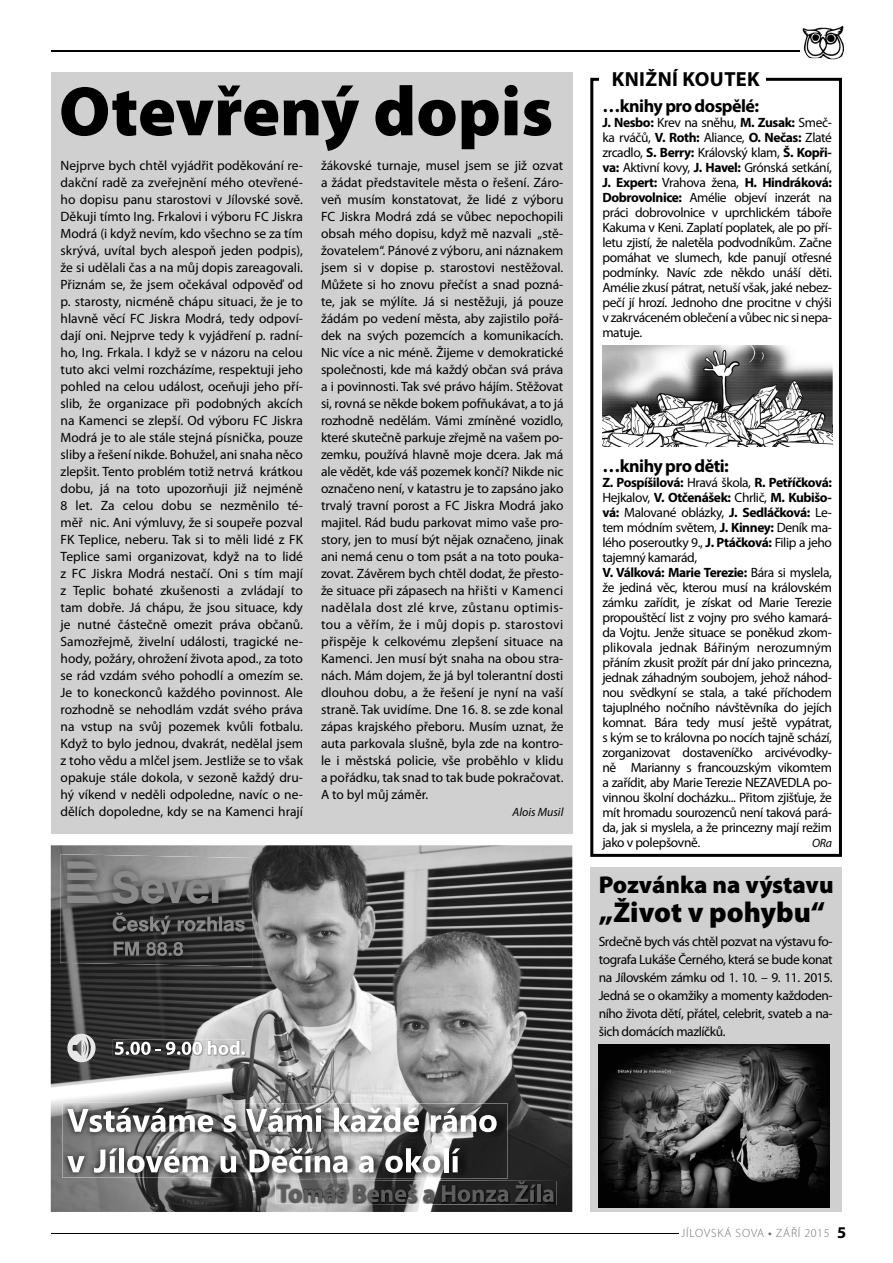
<style>
.page{position:relative;width:893px;height:1263px;background:#fff}
.page>*{position:absolute;margin:0;border:0;box-sizing:border-box;transform-origin:0 0}
.t1{font:900 70.5px "Myriad Pro";color:#000}
.t2{font:900 28.8px "Myriad Pro";color:#000}
.t3{font:900 24.45px "Myriad Pro";color:#000}
.t4{font:700 20.4px "Myriad Pro";letter-spacing:.02em;color:#000}
.t5{font:700 18px "Myriad Pro";letter-spacing:-.03em;color:#000}
.t6{font:13.5px/17px "Myriad Pro";letter-spacing:-.03em;color:#000;text-align:justify}
.t7{font:300 12px "Myriad Pro";letter-spacing:.07em;color:#717171}
.t8{font:italic 12px "Myriad Pro";color:#000}
.s1{font-weight:700}
.s2{font-stretch:condensed}
.s3{font-weight:600}
.s4{font-weight:700;font-size:16.5px;color:#000}
</style>
<div class="page">
<img style="left:791px;top:25px;width:53px;height:35px">
<hr style="left:51px;top:1233px;width:628px;height:1px;background:#000">
<hr style="left:51px;top:51px;width:748px;height:1px;background:#000">
<div style="left:51px;top:72px;width:521px;height:761px;background:#d0d0d0"></div>
<div style="left:590px;top:867px;width:252px;height:345px;background:#d0d0d0"></div>
<img style="left:51px;top:845px;width:521px;height:367px">
<img style="left:62px;top:1103px;width:446px;height:75px">
<img style="left:213px;top:1103px;width:292px;height:1px">
<svg style="left:62px;top:1103px;width:151px;height:29px"></svg>
<svg style="left:224px;top:1115px;width:12px;height:17px"></svg>
<svg style="left:246px;top:1108px;width:75px;height:24px"></svg>
<svg style="left:334px;top:1108px;width:85px;height:24px"></svg>
<svg style="left:431px;top:1108px;width:66px;height:24px"></svg>
<svg style="left:67px;top:1156px;width:18px;height:16px"></svg>
<svg style="left:94px;top:1148px;width:23px;height:25px"></svg>
<div style="left:119px;top:1148px;width:5px;height:24px;background:#fff"></div>
<svg style="left:127px;top:1148px;width:81px;height:25px"></svg>
<svg style="left:221px;top:1156px;width:15px;height:17px"></svg>
<svg style="left:250px;top:1148px;width:97px;height:25px"></svg>
<svg style="left:359px;top:1156px;width:15px;height:17px"></svg>
<svg style="left:385px;top:1148px;width:55px;height:25px"></svg>
<hr style="left:444px;top:1148px;width:4px;height:24px;background:#fff">
<svg style="left:452px;top:1148px;width:8px;height:24px"></svg>
<img style="left:202px;top:1040px;width:44px;height:16px">
<img style="left:113px;top:1039px;width:133px;height:1px">
<svg style="left:113px;top:1039px;width:89px;height:17px"></svg>
<svg style="left:208px;top:1041px;width:37px;height:14px"></svg>
<img style="left:276px;top:1180px;width:280px;height:25px">
<svg style="left:278px;top:1184px;width:68px;height:18px"></svg>
<svg style="left:354px;top:1184px;width:63px;height:18px"></svg>
<svg style="left:423px;top:1189px;width:11px;height:13px"></svg>
<svg style="left:442px;top:1185px;width:66px;height:17px"></svg>
<svg style="left:515px;top:1181px;width:21px;height:21px"></svg>
<hr style="left:537px;top:1184px;width:4px;height:18px;background:#5d5d5d">
<svg style="left:543px;top:1189px;width:11px;height:13px"></svg>
<img style="left:61px;top:854px;width:191px;height:109px">
<img style="left:60px;top:963px;width:192px;height:3px">
<img style="left:60px;top:854px;width:1px;height:109px">
<svg style="left:67px;top:861px;width:33px;height:42px"></svg>
<svg style="left:113px;top:871px;width:112px;height:33px;background:#787878"></svg>
<svg style="left:113px;top:913px;width:132px;height:22px;background:#474747"></svg>
<svg style="left:114px;top:942px;width:69px;height:14px"></svg>
<svg style="left:67px;top:1034px;width:29px;height:29px"></svg>
<svg style="left:590px;top:78px;width:252px;height:779px"></svg>
<div style="left:599px;top:68px;width:166px;height:24px;background:#fff"></div>
<img style="left:599px;top:1045px;width:231px;height:163px">
<h1 class="t1" style="left:59px;top:85px;width:496px">Otevřený dopis</h1>
<p class="t6" style="left:61px;top:158px;width:244px">Nejprve bych chtěl vyjádřit poděkování re&shy;dakční radě za zveřejnění mého otevřené&shy;ho dopisu panu starostovi v Jílovské sově.<br>Děkuji tímto Ing. Frkalovi i výboru FC Jiskra Modrá (i když nevím, kdo všechno se za tím skrývá, uvítal bych alespoň jeden podpis), že si udělali čas a na můj dopis zareagovali.<br>Přiznám se, že jsem očekával odpověď od p. starosty, nicméně chápu situaci, že je to hlavně věcí FC Jiskra Modrá, tedy odpoví&shy;dají oni. Nejprve tedy k vyjádření p. radní&shy;ho, Ing. Frkala. I když se v názoru na celou tuto akci velmi rozcházíme, respektuji jeho pohled na celou událost, oceňuji jeho pří&shy;slib, že organizace při podobných akcích na Kamenci se zlepší. Od výboru FC Jiskra Modrá je to ale stále stejná písnička, pouze sliby a řešení nikde. Bohužel, ani snaha něco zlepšit. Tento problém totiž netrvá krátkou dobu, já na toto upozorňuji již nejméně 8 let. Za celou dobu se nezměnilo té&shy;měř nic. Ani výmluvy, že si soupeře pozval FK Teplice, neberu. Tak si to měli lidé z FK Teplice sami organizovat, když na to lidé z FC Jiskra Modrá nestačí. Oni s tím mají z Teplic bohaté zkušenosti a zvládají to tam dobře. Já chápu, že jsou situace, kdy je nutné částečně omezit práva občanů.<br>Samozřejmě, živelní události, tragické ne&shy;hody, požáry, ohrožení života apod., za toto se rád vzdám svého pohodlí a omezím se.<br>Je to koneckonců každého povinnost. Ale rozhodně se nehodlám vzdát svého práva na vstup na svůj pozemek kvůli fotbalu.<br>Když to bylo jednou, dvakrát, nedělal jsem z toho vědu a mlčel jsem. Jestliže se to však opakuje stále dokola, v sezoně každý dru&shy;hý víkend v neděli odpoledne, navíc o ne&shy;dělích dopoledne, kdy se na Kamenci hrají</p>
<p class="t6" style="left:321px;top:158px;width:244px">žákovské turnaje, musel jsem se již ozvat a žádat představitele města o řešení. Záro&shy;veň musím konstatovat, že lidé z výboru FC Jiskra Modrá zdá se vůbec nepochopili obsah mého dopisu, když mě nazvali „stě&shy;žovatelem“. Pánové z výboru, ani náznakem jsem si v dopise p. starostovi nestěžoval.<br>Můžete si ho znovu přečíst a snad pozná&shy;te, jak se mýlíte. Já si nestěžuji, já pouze žádám po vedení města, aby zajistilo pořá&shy;dek na svých pozemcích a komunikacích.<br>Nic více a nic méně. Žijeme v demokratické společnosti, kde má každý občan svá práva a i povinnosti. Tak své právo hájím. Stěžovat si, rovná se někde bokem pofňukávat, a to já rozhodně nedělám. Vámi zmíněné vozidlo, které skutečně parkuje zřejmě na vašem po&shy;zemku, používá hlavně moje dcera. Jak má ale vědět, kde váš pozemek končí? Nikde nic označeno není, v katastru je to zapsáno jako trvalý travní porost a FC Jiskra Modrá jako majitel. Rád budu parkovat mimo vaše pro&shy;story, jen to musí být nějak označeno, jinak ani nemá cenu o tom psát a na toto pouka&shy;zovat. Závěrem bych chtěl dodat, že přesto&shy;že situace při zápasech na hřišti v Kamenci nadělala dost zlé krve, zůstanu optimis&shy;tou a věřím, že i můj dopis p. starostovi přispěje k celkovému zlepšení situace na Kamenci. Jen musí být snaha na obou stra&shy;nách. Mám dojem, že já byl tolerantní dosti dlouhou dobu, a že řešení je nyní na vaší straně. Tak uvidíme. Dne 16. 8. se zde konal zápas krajského přeboru. Musím uznat, že auta parkovala slušně, byla zde na kontro&shy;le i městská policie, vše proběhlo v klidu a pořádku, tak snad to tak bude pokračovat.<br>A to byl můj záměr.</p>
<p class="t8" style="left:513px;top:808px;width:52px">Alois Musil</p>
<h3 class="t4" style="left:612px;top:71px;width:150px">KNIŽNÍ KOUTEK</h3>
<h3 class="t5" style="left:602px;top:99px;width:158px">…knihy pro dospělé:</h3>
<p class="t6" style="left:602px;top:116px;width:231px;line-height:15px"><span class="s1">J. Nesbo:</span> Krev na sněhu, <span class="s1">M. Zusak:</span> Smeč&shy;ka rváčů, <span class="s1">V. Roth:</span> Aliance, <span class="s1">O. Nečas:</span> Zlaté zrcadlo, <span class="s1">S. Berry:</span> Královský klam, <span class="s1">Š. Kopři&shy;va:</span> Aktivní kovy, <span class="s1">J. Havel:</span> Grónská setkání, <span class="s1">J. Expert:</span> Vrahova žena, <span class="s1">H. Hindráková:<br>Dobrovolnice:</span> Amélie objeví inzerát na práci dobrovolnice v uprchlickém táboře Kakuma v Keni. Zaplatí poplatek, ale po pří&shy;letu zjistí, že naletěla podvodníkům. Začne pomáhat ve slumech, kde panují otřesné podmínky. Navíc zde někdo unáší děti.<br>Amélie zkusí pátrat, netuší však, jaké nebez&shy;pečí jí hrozí. Jednoho dne procitne v chýši v zakrváceném oblečení a vůbec nic si nepa&shy;matuje.</p>
<h3 class="t5" style="left:602px;top:459px;width:128px">…knihy pro děti:</h3>
<p class="t6" style="left:602px;top:476px;width:231px;line-height:15px;text-align:left"><span class="s1">Z. Pospíšilová:</span> Hravá škola, <span class="s1">R. Petříčková:<br></span>Hejkalov, <span class="s1">V. Otčenášek:</span> Chrlič, <span class="s1">M. Kubišo&shy;vá:</span> Malované oblázky, <span class="s1">J. Sedláčková:</span> Le&shy;tem módním světem, <span class="s1">J. Kinney:</span> Deník ma&shy;lého poseroutky 9., <span class="s1">J. Ptáčková:</span> Filip a jeho tajemný kamarád,<br><span class="s1">V. Válková: Marie Terezie:</span> Bára si myslela, že jediná věc, kterou musí na královském zámku zařídit, je získat od Marie Terezie propouštěcí list z vojny pro svého kamará&shy;da Vojtu. Jenže situace se poněkud zkom&shy;plikovala jednak Bářiným nerozumným přáním zkusit prožít pár dní jako princezna, jednak záhadným soubojem, jehož náhod&shy;nou svědkyní se stala, a také příchodem tajuplného nočního návštěvníka do jejích komnat. Bára tedy musí ještě vypátrat, s kým se to královna po nocích tajně schází, zorganizovat dostaveníčko arcivévodky&shy;ně Marianny s francouzským vikomtem a zařídit, aby Marie Terezie NEZAVEDLA po&shy;vinnou školní docházku... Přitom zjišťuje, že mít hromadu sourozenců není taková pará&shy;da, jak si myslela, a že princezny mají režim jako v polepšovně<span class="s2">.</span></p>
<p class="t8" style="left:812px;top:838px;width:21px">ORa</p>
<h3 class="t3" style="left:599px;top:875px;width:236px">Pozvánka na výstavu</h3>
<h2 class="t2" style="left:599px;top:901px;width:228px">„Život v pohybu“</h2>
<p class="t6" style="left:599px;top:934px;width:236px;line-height:18px">Srdečně bych vás chtěl pozvat na výstavu fo&shy;tografa Lukáše Černého, která se bude konat na Jílovském zámku od 1. 10. – 9. 11. 2015.<br>Jedná se o okamžiky a momenty každoden&shy;ního života dětí, přátel, celebrit, svateb a na&shy;šich domácích mazlíčků.</p>
<p class="t7" style="left:681px;top:1229px;width:167px">JÍLOVSKÁ SOVA <span class="s3">•</span> ZÁŘÍ 2015 <span class="s4">5</span></p>
</div>
